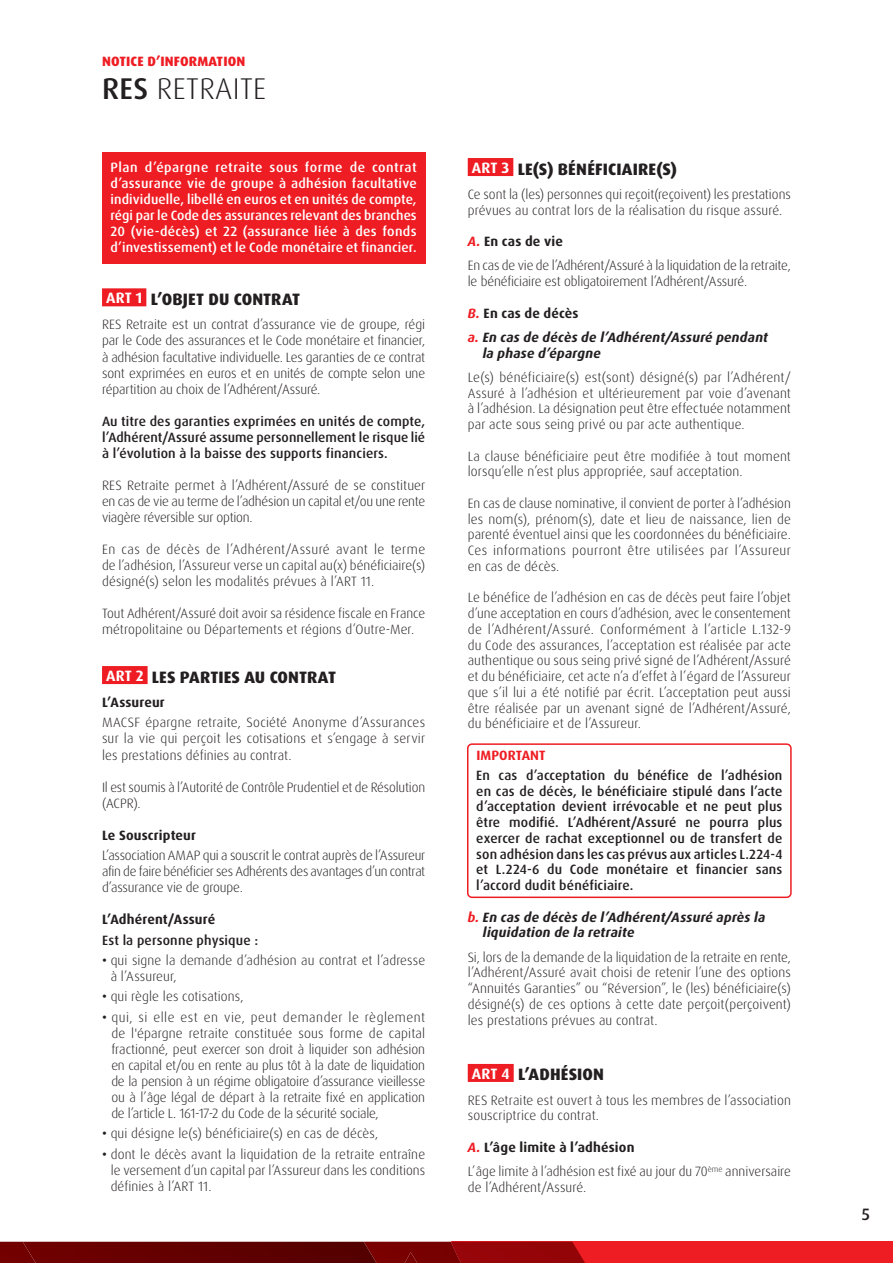
<style>
.page{position:relative;width:893px;height:1263px;background:#fff}
.page>*{position:absolute;margin:0;border:0;box-sizing:border-box;transform-origin:0 0}
.t1{font:300 30px "Dax OT";letter-spacing:.01em;color:#231f20}
.t2{font:800 16.5px "Dax OT";letter-spacing:.005em;color:#231f20}
.t3{font:500 16.5px "Dax OT";color:#231f20}
.t4{font:300 13.5px/16px "Dax OT";color:#231f20;text-align:justify}
.t5{font:500 13.5px/15.8px "Dax OT";letter-spacing:.01em;color:#231f20;text-align:justify}
.t6{font:500 13.5px/16px "Dax OT";letter-spacing:.01em;color:#fff;text-align:justify}
.t7{font:italic 700 13.5px/24.3px "Dax OT";letter-spacing:.01em;color:#231f20}
.t8{font:300 13.5px/24.3px "Dax OT";letter-spacing:-.02em;color:#231f20}
.t9{font:700 13.5px "Dax OT";letter-spacing:.01em;color:#231f20}
.t10{font:800 13.5px "Dax OT";letter-spacing:.01em;color:#ee1d23}
.t11{font:700 13.5px "Dax OT";letter-spacing:.01em;color:#ee1d23}
.s1{font-weight:500}
.s2{font-weight:700;font-size:15px;color:#fff}
.s3{font-weight:700;font-style:italic;color:#ee1d23}
.s4{font-weight:700}
.s5{color:#ee1d23}
.s6{font-style:normal}
</style>
<div class="page">
<svg style="left:121px;top:1242px;width:772px;height:21px;background:#a30c0f"></svg>
<div style="left:36px;top:1242px;width:85px;height:21px;background:#6c0000"></div>
<img style="left:0;top:1242px;width:36px;height:21px">
<div style="left:102px;top:152px;width:323px;height:112px;background:#ee1d23"></div>
<div style="left:102px;top:288px;width:44px;height:18px;background:#ee1d23"></div>
<div style="left:102px;top:666px;width:46px;height:18px;background:#ee1d23"></div>
<div style="left:468px;top:158px;width:45px;height:18px;background:#ee1d23"></div>
<div style="left:467px;top:743px;width:325px;height:155px;border:2px solid #ee1d23;border-radius:4px"></div>
<div style="left:468px;top:1064px;width:46px;height:18px;background:#ee1d23"></div>
<p class="t10" style="left:102px;top:52px;width:145px">NOTICE D’INFORMATION</p>
<h1 class="t1" style="left:102px;top:70px;width:165px"><span class="s1">RES</span> RETRAITE</h1>
<p class="t6" style="left:111px;top:160px;width:308px">Plan d’épargne retraite sous forme de contrat d’assurance vie de groupe à adhésion facultative individuelle, libellé en euros et en unités de compte, régi par le Code des assurances relevant des branches 20 (vie-décès) et 22 (assurance liée à des fonds d’investissement) et le Code monétaire et financier.</p>
<p class="t2" style="left:106px;top:288px;width:196px"><span class="s2">ART 1</span> L’OBJET DU CONTRAT</p>
<p class="t4" style="left:102px;top:317px;width:325px">RES Retraite est un contrat d’assurance vie de groupe, régi par le Code des assurances et le Code monétaire et financier, à adhésion facultative individuelle. Les garanties de ce contrat sont exprimées en euros et en unités de compte selon une répartition au choix de l’Adhérent/Assuré.</p>
<p class="t5" style="left:102px;top:413px;width:325px">Au titre des garanties exprimées en unités de compte, l’Adhérent/Assuré assume personnellement le risque lié à l’évolution à la baisse des supports financiers.</p>
<p class="t4" style="left:102px;top:477px;width:325px">RES Retraite permet à l’Adhérent/Assuré de se constituer en cas de vie au terme de l’adhésion un capital et/ou une rente viagère réversible sur option.</p>
<p class="t4" style="left:102px;top:542px;width:325px">En cas de décès de l’Adhérent/Assuré avant le terme de l’adhésion, l’Assureur verse un capital au(x) bénéficiaire(s) désigné(s) selon les modalités prévues à l’ART 11.</p>
<p class="t4" style="left:102px;top:606px;width:325px">Tout Adhérent/Assuré doit avoir sa résidence fiscale en France métropolitaine ou Départements et régions d’Outre-Mer.</p>
<p class="t2" style="left:106px;top:666px;width:232px"><span class="s2">ART 2</span> LES PARTIES AU CONTRAT</p>
<p class="t9" style="left:102px;top:694px;width:64px">L’Assureur</p>
<p class="t4" style="left:102px;top:715px;width:325px">MACSF épargne retraite, Société Anonyme d’Assurances sur la vie qui perçoit les cotisations et s’engage à servir les prestations définies au contrat.</p>
<p class="t4" style="left:102px;top:779px;width:325px">Il est soumis à l’Autorité de Contrôle Prudentiel et de Résolution (ACPR).</p>
<p class="t9" style="left:102px;top:826px;width:96px">Le Souscripteur</p>
<p class="t4" style="left:102px;top:847px;width:325px">L’association AMAP qui a souscrit le contrat auprès de l’Assureur afin de faire bénéficier ses Adhérents des avantages d’un contrat d’assurance vie de groupe.</p>
<p class="t9" style="left:102px;top:911px;width:115px">L’Adhérent/Assuré</p>
<p class="t5" style="left:102px;top:932px;width:158px">Est la personne physique :</p>
<p class="t4" style="left:111px;top:952px;width:316px;text-indent:-9px"><span class="s1">•</span> qui signe la demande d’adhésion au contrat et l’adresse à l’Assureur,</p>
<p class="t4" style="left:102px;top:989px;width:143px"><span class="s1">•</span> qui règle les cotisations,</p>
<p class="t4" style="left:111px;top:1009px;width:315px;text-indent:-9px"><span class="s1">•</span> qui, si elle est en vie, peut demander le règlement de l'épargne retraite constituée sous forme de capital fractionné, peut exercer son droit à liquider son adhésion en capital et/ou en rente au plus tôt à la date de liquidation de la pension à un régime obligatoire d’assurance vieillesse ou à l’âge légal de départ à la retraite fixé en application de l’article L. 161-17-2 du Code de la sécurité sociale,</p>
<p class="t4" style="left:102px;top:1125px;width:278px"><span class="s1">•</span> qui désigne le(s) bénéficiaire(s) en cas de décès,</p>
<p class="t4" style="left:111px;top:1146px;width:316px;text-indent:-9px"><span class="s1">•</span> dont le décès avant la liquidation de la retraite entraîne le versement d’un capital par l’Assureur dans les conditions définies à l’ART 11.</p>
<p class="t2" style="left:472px;top:158px;width:207px"><span class="s2">ART 3</span> LE(S) BÉNÉFICIAIRE(S)</p>
<p class="t4" style="left:468px;top:186px;width:325px">Ce sont la (les) personnes qui reçoit(reçoivent) les prestations prévues au contrat lors de la réalisation du risque assuré.</p>
<p class="t8" style="left:468px;top:229px;width:325px"><span class="s3">A.</span> <span class="s4">En cas de vie<br></span>En cas de vie de l’Adhérent/Assuré à la liquidation de la retraite,</p>
<p class="t4" style="left:468px;top:273px;width:281px">le bénéficiaire est obligatoirement l’Adhérent/Assuré.</p>
<p class="t7" style="left:468px;top:301px;width:302px"><span class="s5">B.</span> <span class="s6">En cas de décès<br></span><span class="s5">a.</span> En cas de décès de l’Adhérent/Assuré pendant</p>
<p class="t7" style="left:483px;top:341px;width:120px">la phase d’épargne</p>
<p class="t4" style="left:468px;top:369px;width:325px">Le(s) bénéficiaire(s) est(sont) désigné(s) par l’Adhérent/ Assuré à l’adhésion et ultérieurement par voie d’avenant à l’adhésion. La désignation peut être effectuée notamment par acte sous seing privé ou par acte authentique.</p>
<p class="t4" style="left:468px;top:448px;width:325px">La clause bénéficiaire peut être modifiée à tout moment lorsqu’elle n’est plus appropriée, sauf acceptation.</p>
<p class="t4" style="left:468px;top:495px;width:325px">En cas de clause nominative, il convient de porter à l’adhésion les nom(s), prénom(s), date et lieu de naissance, lien de parenté éventuel ainsi que les coordonnées du bénéficiaire.<br>Ces informations pourront être utilisées par l’Assureur en cas de décès.</p>
<p class="t4" style="left:468px;top:590px;width:325px">Le bénéfice de l’adhésion en cas de décès peut faire l’objet d’une acceptation en cours d’adhésion, avec le consentement de l’Adhérent/Assuré. Conformément à l’article L.132-9 du Code des assurances, l’acceptation est réalisée par acte authentique ou sous seing privé signé de l’Adhérent/Assuré et du bénéficiaire, cet acte n’a d’effet à l’égard de l’Assureur que s’il lui a été notifié par écrit. L’acceptation peut aussi être réalisée par un avenant signé de l’Adhérent/Assuré, du bénéficiaire et de l’Assureur.</p>
<p class="t11" style="left:476px;top:746px;width:71px">IMPORTANT</p>
<p class="t5" style="left:476px;top:767px;width:308px">En cas d’acceptation du bénéfice de l’adhésion en cas de décès, le bénéficiaire stipulé dans l’acte d’acceptation devient irrévocable et ne peut plus être modifié. L’Adhérent/Assuré ne pourra plus exercer de rachat exceptionnel ou de transfert de son adhésion dans les cas prévus aux articles L.224-4 et L.224-6 du Code monétaire et financier sans l’accord dudit bénéficiaire.</p>
<p class="t7" style="left:483px;top:909px;width:284px;line-height:15.8px;text-indent:-15px"><span class="s5">b.</span> En cas de décès de l’Adhérent/Assuré après la liquidation de la retraite</p>
<p class="t4" style="left:468px;top:949px;width:325px">Si, lors de la demande de la liquidation de la retraite en rente, l’Adhérent/Assuré avait choisi de retenir l’une des options “Annuités Garanties” ou “Réversion”, le (les) bénéficiaire(s) désigné(s) de ces options à cette date perçoit(perçoivent) les prestations prévues au contrat.</p>
<p class="t2" style="left:472px;top:1064px;width:134px"><span class="s2">ART 4</span> L’ADHÉSION</p>
<p class="t4" style="left:468px;top:1092px;width:325px">RES Retraite est ouvert à tous les membres de l’association souscriptrice du contrat.</p>
<p class="t4" style="left:468px;top:1135px;width:325px;line-height:24.3px"><span class="s3">A.</span> <span class="s4">L’âge limite à l’adhésion<br></span>L’âge limite à l’adhésion est fixé au jour du 70<sup>ème</sup> anniversaire</p>
<p class="t4" style="left:468px;top:1179px;width:120px">de l’Adhérent/Assuré.</p>
<p class="t3" style="left:862px;top:1204px;width:10px">5</p>
</div>
